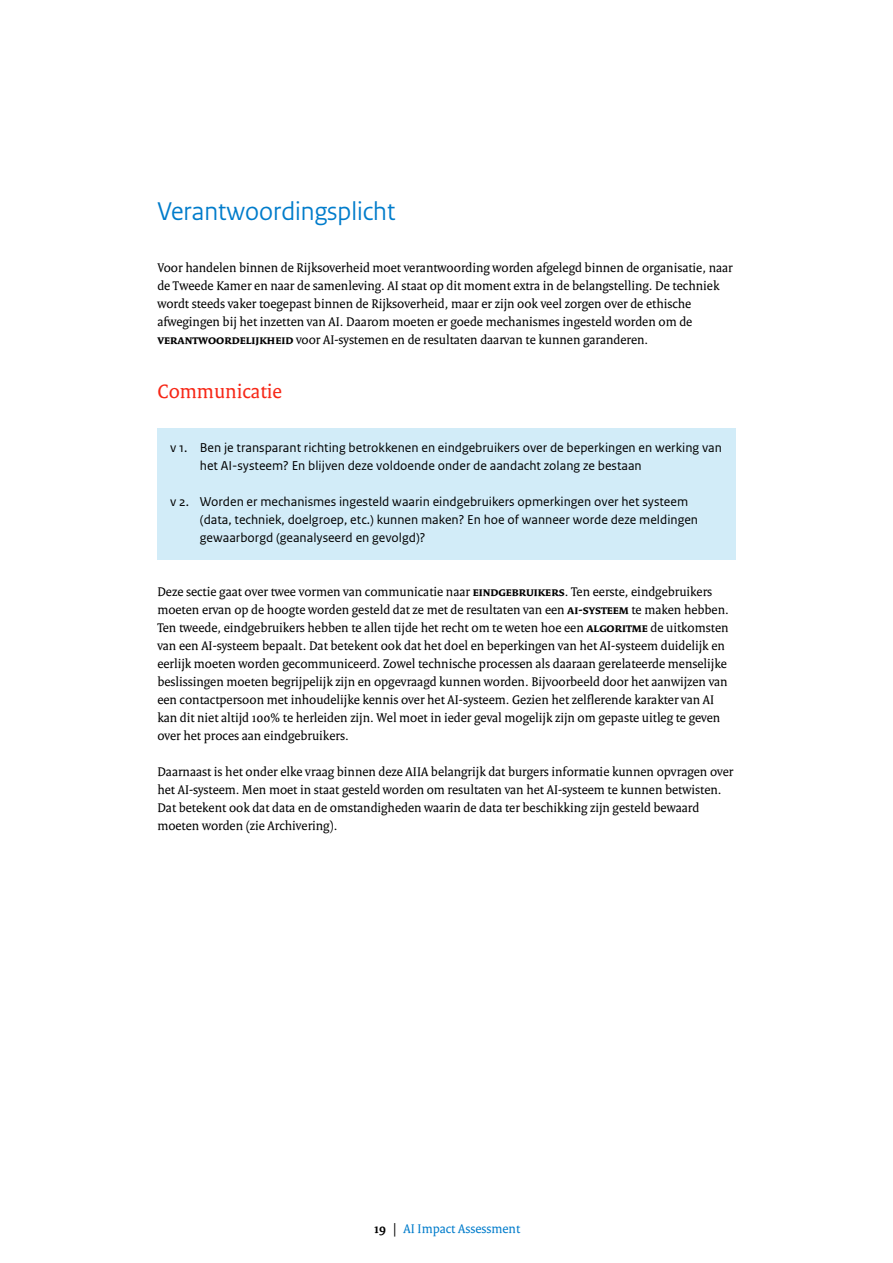
<style>
.page{position:relative;width:893px;height:1263px;background:#fff}
.page>*{position:absolute;margin:0;border:0;box-sizing:border-box;transform-origin:0 0}
.H2_Kop{font:27px "Rijksoverheid Sans Heading";color:#007ccb}
.H3_Paragraafkop_Seri{font:21px "Rijksoverheid Serif";color:#f72717}
.P_Broodtekst_Serif{font:13.5px/18px "Rijksoverheid Serif";color:#000}
.Lijst_BLAUW_v{font:13.5px/18px "Rijksoverheid Sans Text";color:#000}
.t1{font:13.5px "Rijksoverheid Serif";color:#007ccb}
.s1{font-weight:700}
.s2{font-weight:700;color:#000}
</style>
<div class="page">
<div style="left:157px;top:428px;width:579px;height:59px;background:#d2ecf8"></div>
<div style="left:157px;top:482px;width:579px;height:77px;background:#d2ecf8"></div>
<h2 class="H2_Kop" style="left:157px;top:196px;width:239px">Verantwoordingsplicht</h2>
<p class="P_Broodtekst_Serif" style="left:157px;top:258px;width:577px">Voor handelen binnen de Rijksoverheid moet verantwoording worden afgelegd binnen de organisatie, naar de Tweede Kamer en naar de samenleving. AI staat op dit moment extra in de belangstelling. De techniek wordt steeds vaker toegepast binnen de Rijksoverheid, maar er zijn ook veel zorgen over de ethische afwegingen bij het inzetten van AI. Daarom moeten er goede mechanismes ingesteld worden om de <span class="s1">verantwoordelijkheid</span> voor AI-systemen en de resultaten daarvan te kunnen garanderen.</p>
<h3 class="H3_Paragraafkop_Seri" style="left:157px;top:379px;width:126px">Communicatie</h3>
<p class="Lijst_BLAUW_v" style="left:200px;top:439px;width:524px;text-indent:-30px">v 1. Ben je transparant richting betrokkenen en eindgebruikers over de beperkingen en werking van het AI-systeem? En blijven deze voldoende onder de aandacht zolang ze bestaan</p>
<p class="Lijst_BLAUW_v" style="left:200px;top:493px;width:500px;text-indent:-30px">v 2. Worden er mechanismes ingesteld waarin eindgebruikers opmerkingen over het systeem (data, techniek, doelgroep, etc.) kunnen maken? En hoe of wanneer worde deze meldingen gewaarborgd (geanalyseerd en gevolgd)?</p>
<p class="P_Broodtekst_Serif" style="left:157px;top:582px;width:573px">Deze sectie gaat over twee vormen van communicatie naar <span class="s1">eindgebruikers</span>. Ten eerste, eindgebruikers moeten ervan op de hoogte worden gesteld dat ze met de resultaten van een <span class="s1">ai-systeem</span> te maken hebben.<br>Ten tweede, eindgebruikers hebben te allen tijde het recht om te weten hoe een <span class="s1">algoritme</span> de uitkomsten van een AI-systeem bepaalt. Dat betekent ook dat het doel en beperkingen van het AI-systeem duidelijk en eerlijk moeten worden gecommuniceerd. Zowel technische processen als daaraan gerelateerde menselijke beslissingen moeten begrijpelijk zijn en opgevraagd kunnen worden. Bijvoorbeeld door het aanwijzen van een contactpersoon met inhoudelijke kennis over het AI-systeem. Gezien het zelflerende karakter van AI kan dit niet altijd 100% te herleiden zijn. Wel moet in ieder geval mogelijk zijn om gepaste uitleg te geven over het proces aan eindgebruikers.</p>
<p class="P_Broodtekst_Serif" style="left:157px;top:762px;width:578px">Daarnaast is het onder elke vraag binnen deze AIIA belangrijk dat burgers informatie kunnen opvragen over het AI-systeem. Men moet in staat gesteld worden om resultaten van het AI-systeem te kunnen betwisten.<br>Dat betekent ook dat data en de omstandigheden waarin de data ter beschikking zijn gesteld bewaard moeten worden (zie Archivering).</p>
<p class="t1" style="left:374px;top:1220px;width:148px"><span class="s2">19 |</span> AI Impact Assessment</p>
</div>
